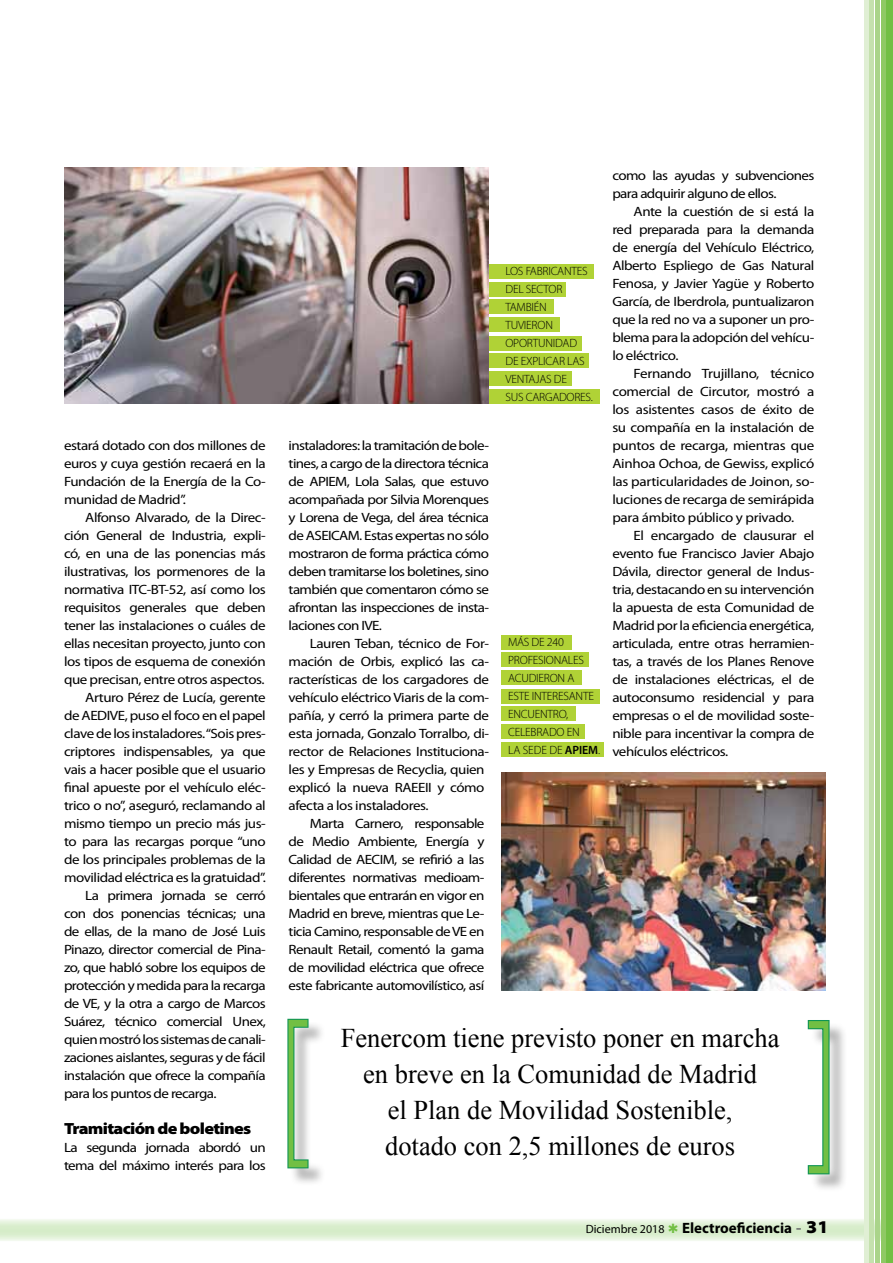
<style>
.page{position:relative;width:893px;height:1263px;background:#fff}
.page>*{position:absolute;margin:0;border:0;box-sizing:border-box;transform-origin:0 0}
.t1{font:300 184.8px "Myriad Pro";color:#72bf44;scale:.6 1}
.t2{font:27px/36px "Times New Roman";color:#000;text-align:center}
.t3{font:900 16.2px "Myriad Pro";letter-spacing:-.04em;color:#000;scale:1.11 1}
.t4{font:700 15px "Myriad Pro";color:#000}
.t5{font:13.5px/18px "Myriad Pro";letter-spacing:-.03em;color:#000;text-align:justify;scale:1.11 1}
.t6{font:300 12px/18px "Myriad Pro";letter-spacing:-.02em;color:#000}
.s1{font-weight:600}
.s2{font-weight:400;font-size:12px}
.s3{font-family:"Times New Roman";font-weight:400;font-size:18px;color:#636466}
.s4{font-weight:900;font-stretch:semi-expanded;font-size:18px}
</style>
<div class="page">
<svg style="left:0;top:1219px;width:886px;height:22px;background:#e0f0d6"></svg>
<div style="left:810px;top:1022px;width:38px;height:170px;background:#000;opacity:.3"></div>
<div style="left:289px;top:1021px;width:38px;height:165px;background:#000;opacity:.3"></div>
<svg style="left:287px;top:1018px;width:23px;height:151px"></svg>
<div style="left:488px;top:336px;width:94px;height:15px;background:#b0d236"></div>
<div style="left:501px;top:689px;width:99px;height:15px;background:#b0d236"></div>
<div style="left:488px;top:282px;width:78px;height:15px;background:#b0d236"></div>
<div style="left:501px;top:635px;width:71px;height:14px;background:#b0d236"></div>
<div style="left:488px;top:353px;width:100px;height:15px;background:#b0d236"></div>
<div style="left:501px;top:706px;width:75px;height:15px;background:#b0d236"></div>
<div style="left:488px;top:299px;width:66px;height:15px;background:#b0d236"></div>
<div style="left:501px;top:652px;width:87px;height:14px;background:#b0d236"></div>
<div style="left:488px;top:371px;width:84px;height:15px;background:#b0d236"></div>
<div style="left:501px;top:724px;width:84px;height:15px;background:#b0d236"></div>
<div style="left:488px;top:389px;width:112px;height:15px;background:#b0d236"></div>
<div style="left:488px;top:264px;width:106px;height:15px;background:#b0d236"></div>
<div style="left:501px;top:742px;width:103px;height:15px;background:#b0d236"></div>
<div style="left:488px;top:317px;width:72px;height:15px;background:#b0d236"></div>
<div style="left:501px;top:670px;width:81px;height:15px;background:#b0d236"></div>
<div style="left:864px;top:0;width:5px;height:1263px;background:#e0efd4"></div>
<hr style="left:870px;top:0;width:4px;height:1263px;background:#c5e1ae">
<div style="left:875px;top:0;width:5px;height:1263px;background:#aad48a"></div>
<hr style="left:881px;top:0;width:4px;height:1263px;background:#8fc964">
<div style="left:886px;top:0;width:7px;height:1263px;background:#72bf44"></div>
<img style="left:64px;top:167px;width:424px;height:237px">
<img style="left:501px;top:772px;width:324px;height:218px">
<svg style="left:669px;top:1223px;width:9px;height:10px"></svg>
<svg style="left:807px;top:1020px;width:24px;height:155px"></svg>
<p class="t5" style="left:64px;top:437px;width:183px">estará dotado con dos millones de euros y cuya gestión recaerá en la Fundación de la Energía de la Co&shy;munidad de Madrid”.</p>
<p class="t5" style="left:85px;top:509px;width:164px">Alfonso Alvarado, de la Direc-</p>
<p class="t5" style="left:64px;top:527px;width:183px">ción General de Industria, expli-</p>
<p class="t5" style="left:64px;top:545px;width:183px">có, en una de las ponencias más</p>
<p class="t5" style="left:64px;top:563px;width:183px">ilustrativas, los pormenores de la</p>
<p class="t5" style="left:64px;top:581px;width:183px">normativa ITC-BT-52, así como los</p>
<p class="t5" style="left:64px;top:599px;width:183px">requisitos generales que deben</p>
<p class="t5" style="left:64px;top:617px;width:183px">tener las instalaciones o cuáles de</p>
<p class="t5" style="left:64px;top:635px;width:183px">ellas necesitan proyecto, junto con</p>
<p class="t5" style="left:64px;top:653px;width:183px">los tipos de esquema de conexión</p>
<p class="t5" style="left:64px;top:671px;width:182px">que precisan, entre otros aspectos.</p>
<p class="t5" style="left:85px;top:689px;width:164px">Arturo Pérez de Lucía, gerente</p>
<p class="t5" style="left:64px;top:707px;width:183px">de AEDIVE, puso el foco en el papel</p>
<p class="t5" style="left:64px;top:725px;width:183px">clave de los instaladores. “Sois pres-</p>
<p class="t5" style="left:64px;top:743px;width:183px">criptores indispensables, ya que</p>
<p class="t5" style="left:64px;top:761px;width:183px">vais a hacer posible que el usuario</p>
<p class="t5" style="left:64px;top:779px;width:183px">final apueste por el vehículo eléc-</p>
<p class="t5" style="left:64px;top:797px;width:183px">trico o no”, aseguró, reclamando al</p>
<p class="t5" style="left:64px;top:815px;width:183px">mismo tiempo un precio más jus-</p>
<p class="t5" style="left:64px;top:833px;width:183px">to para las recargas porque “uno</p>
<p class="t5" style="left:64px;top:851px;width:183px">de los principales problemas de la</p>
<p class="t5" style="left:64px;top:869px;width:183px">movilidad eléctrica es la gratuidad”.</p>
<p class="t5" style="left:85px;top:887px;width:164px">La primera jornada se cerró</p>
<p class="t5" style="left:64px;top:905px;width:183px">con dos ponencias técnicas; una</p>
<p class="t5" style="left:64px;top:923px;width:183px">de ellas, de la mano de José Luis</p>
<p class="t5" style="left:64px;top:941px;width:183px">Pinazo, director comercial de Pina-</p>
<p class="t5" style="left:64px;top:959px;width:183px">zo, que habló sobre los equipos de</p>
<p class="t5" style="left:64px;top:977px;width:183px">protección y medida para la recarga</p>
<p class="t5" style="left:64px;top:995px;width:183px">de VE, y la otra a cargo de Marcos</p>
<p class="t5" style="left:64px;top:1013px;width:183px">Suárez, técnico comercial Unex,</p>
<p class="t5" style="left:64px;top:1031px;width:183px">quien mostró los sistemas de canali-</p>
<p class="t5" style="left:64px;top:1049px;width:183px">zaciones aislantes, seguras y de fácil</p>
<p class="t5" style="left:64px;top:1067px;width:183px">instalación que ofrece la compañía</p>
<p class="t5" style="left:64px;top:1085px;width:139px">para los puntos de recarga.</p>
<p class="t3" style="left:64px;top:1119px;width:170px">Tramitación de boletines</p>
<p class="t5" style="left:64px;top:1139px;width:183px">La segunda jornada abordó un tema del máximo interés para los</p>
<p class="t5" style="left:289px;top:437px;width:182px">instaladores: la tramitación de bole&shy;tines, a cargo de la directora técnica de APIEM, Lola Salas, que estuvo acompañada por Silvia Morenques y Lorena de Vega, del área técnica de ASEICAM. Estas expertas no sólo mostraron de forma práctica cómo deben tramitarse los boletines, sino también que comentaron cómo se afrontan las inspecciones de insta&shy;laciones con IVE.</p>
<p class="t5" style="left:289px;top:635px;width:182px;text-align:left;text-indent:21px">Lauren Teban, técnico de For&shy;mación de Orbis, explicó las ca&shy;racterísticas de los cargadores de vehículo eléctrico Viaris de la com&shy;pañía, y cerró la primera parte de esta jornada, Gonzalo Torralbo, di&shy;rector de Relaciones Instituciona&shy;les y Empresas de Recyclia, quien explicó la nueva RAEEII y cómo afecta a los instaladores.</p>
<p class="t5" style="left:289px;top:815px;width:178px;text-indent:21px">Marta Carnero, responsable de Medio Ambiente, Energía y Calidad de AECIM, se refirió a las diferentes normativas medioam&shy;bientales que entrarán en vigor en Madrid en breve, mientras que Le&shy;ticia Camino, responsable de VE en Renault Retail, comentó la gama de movilidad eléctrica que ofrece este fabricante automovilístico, así</p>
<p class="t6" style="left:505px;top:262px;width:89px">LOS FABRICANTES<br>DEL SECTOR<br>TAMBIÉN<br>TUVIERON<br>OPORTUNIDAD<br>DE EXPLICAR LAS<br>VENTAJAS DE<br>SUS CARGADORES.</p>
<p class="t6" style="left:508px;top:633px;width:93px">MÁS DE 240<br>PROFESIONALES<br>ACUDIERON A<br>ESTE INTERESANTE<br>ENCUENTRO,<br>CELEBRADO EN<br>LA SEDE DE <span class="s1">APIEM</span>.</p>
<p class="t5" style="left:612px;top:167px;width:183px">como las ayudas y subvenciones para adquirir alguno de ellos.</p>
<p class="t5" style="left:612px;top:203px;width:183px;text-indent:21px">Ante la cuestión de si está la red preparada para la demanda de energía del Vehículo Eléctrico, Alberto Espliego de Gas Natural Fenosa, y Javier Yagüe y Roberto García, de Iberdrola, puntualizaron que la red no va a suponer un pro&shy;blema para la adopción del vehícu&shy;lo eléctrico.</p>
<p class="t5" style="left:612px;top:365px;width:183px;text-indent:21px">Fernando Trujillano, técnico comercial de Circutor, mostró a los asistentes casos de éxito de su compañía en la instalación de puntos de recarga, mientras que Ainhoa Ochoa, de Gewiss, explicó las particularidades de Joinon, so&shy;luciones de recarga de semirápida para ámbito público y privado.</p>
<p class="t5" style="left:612px;top:527px;width:183px;text-indent:21px">El encargado de clausurar el evento fue Francisco Javier Abajo Dávila, director general de Indus&shy;tria, destacando en su intervención la apuesta de esta Comunidad de Madrid por la eficiencia energética, articulada, entre otras herramien&shy;tas, a través de los Planes Renove de instalaciones eléctricas, el de autoconsumo residencial y para empresas o el de movilidad soste&shy;nible para incentivar la compra de vehículos eléctricos.</p>
<h1 class="t1" style="left:279px;top:983px;width:50px">[</h1>
<h2 class="t2" style="left:341px;top:1020px;width:440px">Fenercom tiene previsto poner en marcha en breve en la Comunidad de Madrid<br>el Plan de Movilidad Sostenible,</h2>
<h2 class="t2" style="left:385px;top:1128px;width:351px">dotado con 2,5 millones de euros</h2>
<p class="t4" style="left:586px;top:1219px;width:244px"><span class="s2">Diciembre 2018</span> Electroeficiencia <span class="s3">-</span> <span class="s4">31</span></p>
</div>
